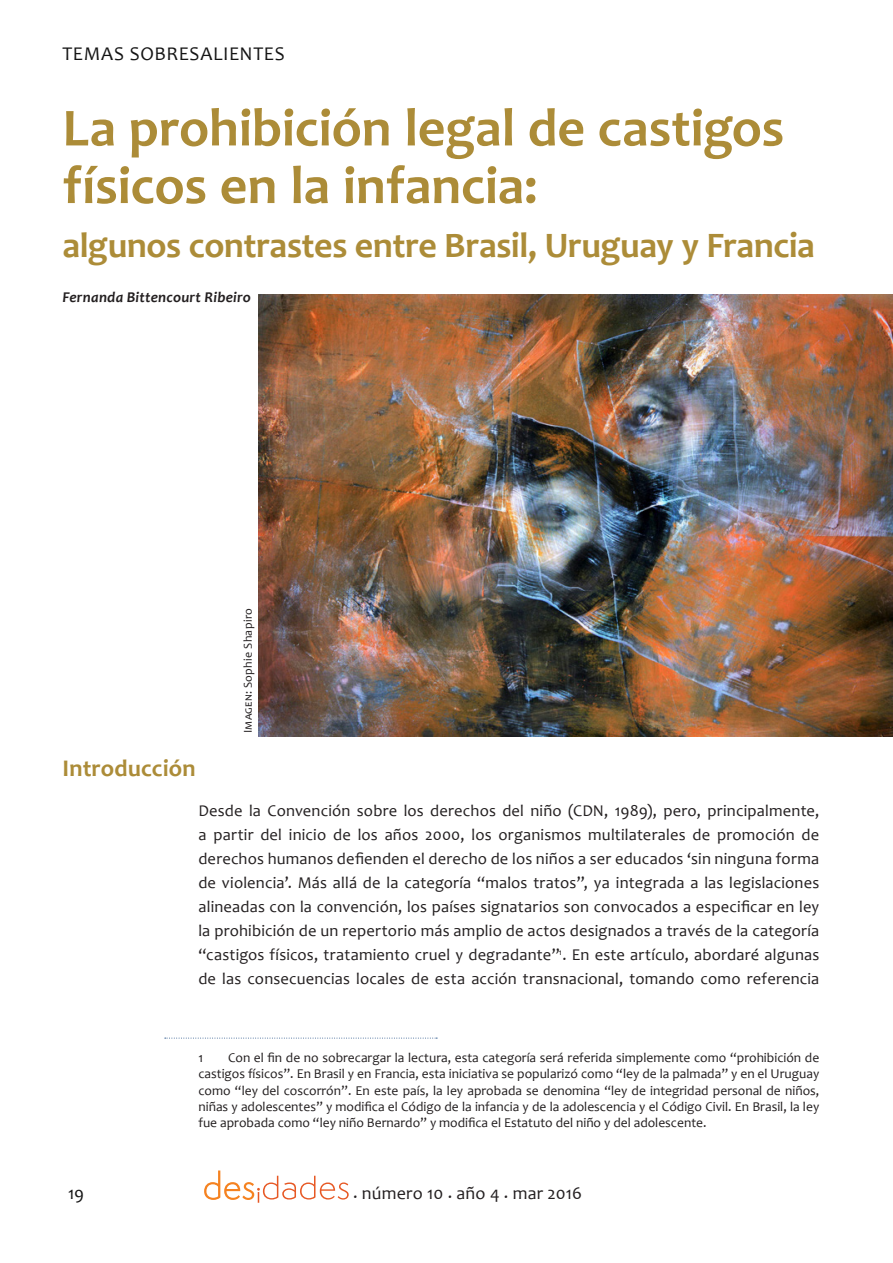
<style>
.page{position:relative;width:893px;height:1263px;background:#fff}
.page>*{position:absolute;margin:0;border:0;box-sizing:border-box;transform-origin:0 0}
.t1{font:700 54px/57.6px "Candara";letter-spacing:-.005em;color:#ac8c38}
.t2{font:700 36px "Candara";letter-spacing:-.01em;color:#ac8c38}
.t3{font:700 24px "Candara";letter-spacing:.005em;color:#ac8c38}
.t4{font:19.5px "Candara";letter-spacing:.03em;color:#141414}
.t5{font:18px "Candara";letter-spacing:.01em;color:#231f20}
.t6{font:18px "Candara";color:#141414}
.t7{font:16.5px/24px "Candara";letter-spacing:.01em;color:#231f20;text-align:justify}
.t8{font:italic 700 15px "Candara";letter-spacing:.015em;color:#231f20}
.t9{font:13.5px/16.2px "Candara";color:#231f20;text-align:justify}
.t10{font:12px "Candara";letter-spacing:.025em;color:#231f20}
</style>
<div class="page">
<svg style="left:204px;top:1170px;width:145px;height:33px"></svg>
<img style="left:258px;top:294px;width:635px;height:442px">
<svg style="left:165px;top:1038px;width:272px;height:1px"></svg>
<p class="t4" style="left:62px;top:42px;width:224px">TEMAS SOBRESALIENTES</p>
<h1 class="t1" style="left:62px;top:98px;width:723px">La prohibición legal de castigos físicos en la infancia:</h1>
<h2 class="t2" style="left:62px;top:223px;width:754px">algunos contrastes entre Brasil, Uruguay y Francia</h2>
<p class="t8" style="left:62px;top:288px;width:190px">Fernanda Bittencourt Ribeiro</p>
<h3 class="t3" style="left:62px;top:753px;width:135px">Introducción</h3>
<p class="t10" style="left:240px;top:733px;width:127px;rotate:-90deg">Imagen: Sophie Shapiro</p>
<p class="t7" style="left:198px;top:799px;width:622px">Desde la Convención sobre los derechos del niño (CDN, 1989), pero, principalmente, a partir del inicio de los años 2000, los organismos multilaterales de promoción de derechos humanos defienden el derecho de los niños a ser educados ‘sin ninguna forma de violencia’. Más allá de la categoría “malos tratos”, ya integrada a las legislaciones alineadas con la convención, los países signatarios son convocados a especificar en ley la prohibición de un repertorio más amplio de actos designados a través de la categoría “castigos físicos, tratamiento cruel y degradante”<sup>1</sup>. En este artículo, abordaré algunas de las consecuencias locales de esta acción transnacional, tomando como referencia</p>
<p class="t9" style="left:198px;top:1049px;width:622px;text-indent:30px">Con el fin de no sobrecargar la lectura, esta categoría será referida simplemente como “prohibición de castigos físicos”. En Brasil y en Francia, esta iniciativa se popularizó como “ley de la palmada” y en el Uruguay como “ley del coscorrón”. En este país, la ley aprobada se denomina “ley de integridad personal de niños, niñas y adolescentes” y modifica el Código de la infancia y de la adolescencia y el Código Civil. En Brasil, la ley fue aprobada como “ley niño Bernardo” y modifica el Estatuto del niño y del adolescente.</p>
<p class="t9" style="left:198px;top:1049px;width:6px">1</p>
<p class="t6" style="left:68px;top:1182px;width:17px">19</p>
<p class="t5" style="left:353px;top:1182px;width:231px">. número 10 . año 4 . mar 2016</p>
</div>
